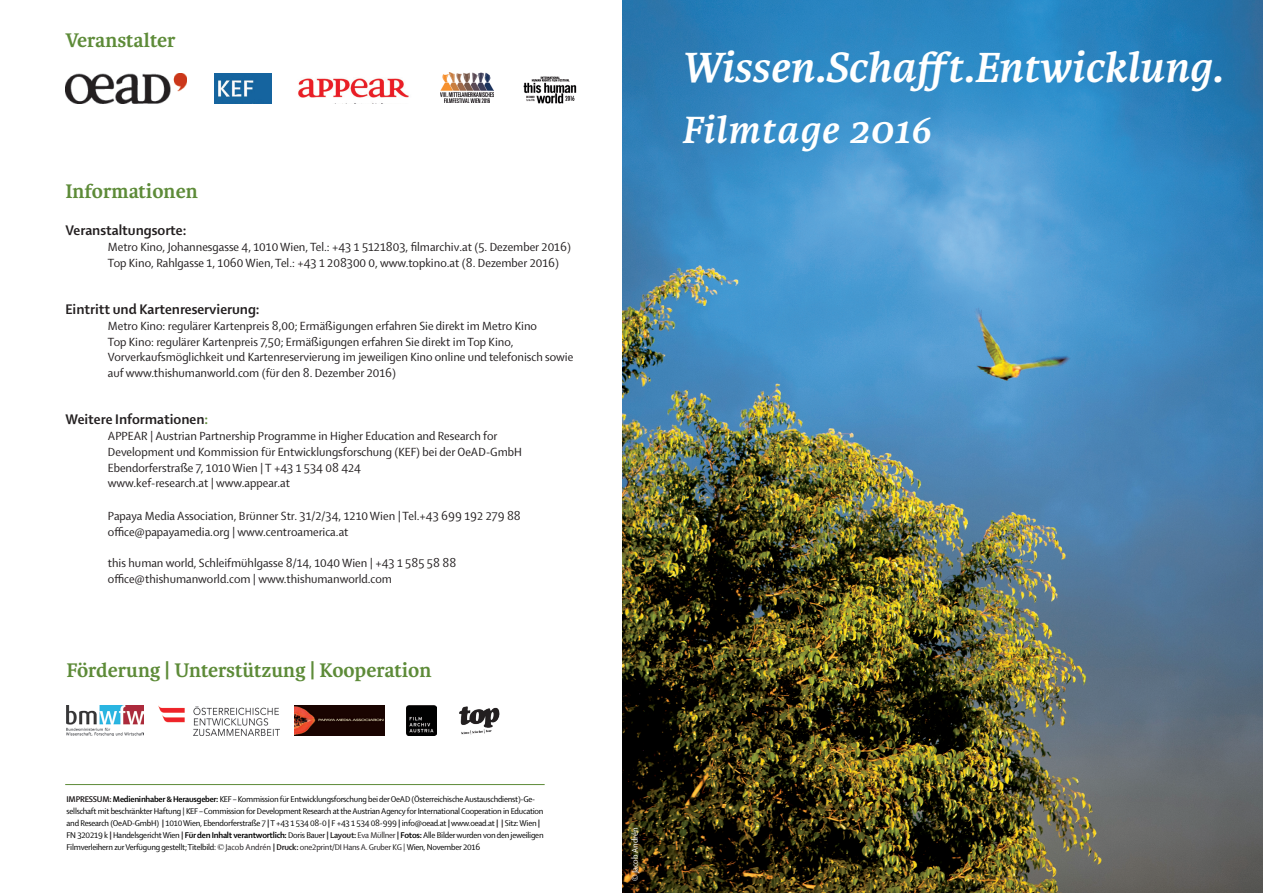
<style>
.page{position:relative;width:1263px;height:893px;background:#fff}
.page>*{position:absolute;margin:0;border:0;box-sizing:border-box;transform-origin:0 0}
.t1{font:italic 700 45px "Karmina Basic";letter-spacing:.005em;color:#fff}
.t2{font:italic 700 40.5px "Karmina Basic";letter-spacing:.03em;color:#fff}
.t3{font:700 21px "Karmina Basic";color:#5d8b38}
.t4{font:700 15px "Shaker 2";color:#231f20}
.t5{font:12.75px/15.8px "Shaker 2";color:#231f20}
.t6{font:9px/12px "Shaker 2";letter-spacing:-.025em;color:#000}
.t7{font:9px "Shaker 2";color:#fff}
.s1{color:#5d8b38}
.s2{font-weight:700;color:#231f20}
.s3{font-weight:700}
.s4{color:#231f20}
.s5{font-family:"Times New Roman"}
</style>
<div class="page">
<img style="left:623px;top:0;width:640px;height:893px">
<img style="left:298px;top:78px;width:111px;height:20px">
<img style="left:67px;top:706px;width:76px;height:30px">
<img style="left:65px;top:73px;width:122px;height:30px">
<img style="left:158px;top:706px;width:122px;height:30px">
<hr style="left:65px;top:784px;width:480px;height:1px;background:#5d8b38">
<img style="left:215px;top:73px;width:56px;height:30px">
<img style="left:440px;top:73px;width:53px;height:29px">
<img style="left:523px;top:76px;width:54px;height:28px">
<img style="left:459px;top:706px;width:41px;height:29px">
<img style="left:406px;top:706px;width:30px;height:30px">
<img style="left:295px;top:706px;width:90px;height:30px">
<h3 class="t3" style="left:65px;top:29px;width:112px">Veranstalter</h3>
<h3 class="t3" style="left:65px;top:179px;width:134px">Informationen</h3>
<p class="t4" style="left:65px;top:221px;width:123px">Veranstaltungsorte:</p>
<p class="t5" style="left:108px;top:239px;width:465px">Metro Kino, Johannesgasse 4, 1010 Wien, Tel.: +43 1 5121803, filmarchiv.at (5. Dezember 2016)<br>Top Kino, Rahlgasse 1, 1060 Wien, Tel.: +43 1 208300 0, www.topkino.at (8. Dezember 2016)</p>
<p class="t4" style="left:65px;top:299px;width:196px">Eintritt und Kartenreservierung:</p>
<p class="t5" style="left:108px;top:317px;width:467px">Metro Kino: regulärer Kartenpreis 8,00; Ermäßigungen erfahren Sie direkt im Metro Kino<br>Top Kino: regulärer Kartenpreis 7,50; Ermäßigungen erfahren Sie direkt im Top Kino, Vorverkaufsmöglichkeit und Kartenreservierung im jeweiligen Kino online und telefonisch sowie auf www.thishumanworld.com (für den 8. Dezember 2016)</p>
<p class="t4" style="left:65px;top:410px;width:144px">Weitere Informationen<span class="s1">:</span></p>
<p class="t5" style="left:108px;top:428px;width:415px">APPEAR | Austrian Partnership Programme in Higher Education and Research for Development und Kommission für Entwicklungsforschung (KEF) bei der OeAD-GmbH Ebendorferstraße 7, 1010 Wien | T +43 1 534 08 424<br>www.kef-research.at | www.appear.at</p>
<p class="t5" style="left:108px;top:507px;width:414px">Papaya Media Association, Brünner Str. 31/2/34, 1210 Wien | Tel.+43 699 192 279 88 office@papayamedia.org | www.centroamerica.at</p>
<p class="t5" style="left:108px;top:554px;width:350px">this human world, Schleifmühlgasse 8/14, 1040 Wien | +43 1 585 58 88 office@thishumanworld.com | www.thishumanworld.com</p>
<h3 class="t3" style="left:67px;top:659px;width:366px">Förderung | Unterstützung | Kooperation</h3>
<p class="t6" style="left:67px;top:793px;width:479px"><span class="s2">Impressum:</span> <span class="s3">Medieninhaber &amp; Herausgeber:</span> KEF – Kommission für Entwicklungsforschung bei der OeAD (Österreichische Austauschdienst)-Ge&shy;sellschaft mit beschränkter Haftung | KEF – Commission for Development Research at the Austrian Agency for International Cooperation in Education and Research (OeAD-GmbH) <span class="s2">|</span> 1010 Wien, Ebendorferstraße 7 <span class="s2">|</span>T +43 1 534 08-0 <span class="s2">|</span> F +43 1 534 08-999 <span class="s2">|</span> info@oead.at <span class="s2">|</span>www.oead.at <span class="s2">| |</span> Sitz: Wien <span class="s2">| </span>FN 320219 k <span class="s2">|</span> Handelsgericht Wien <span class="s2">|</span> <span class="s3">Für den Inhalt verantwortlich:</span> Doris Bauer <span class="s2">| Layout:</span> <span class="s4">Eva Müllner</span> <span class="s2">|</span> <span class="s3">Fotos:</span> Alle Bilder wurden von den jeweiligen Filmverleihern zur Verfügung gestellt; Titelbild: <span class="s5">©</span> <span class="s4">Jacob Andrén</span> <span class="s2">| Druck:</span> <span class="s4">one2print/DI Hans A. Gruber KG |</span> Wien, November 2016</p>
<h1 class="t1" style="left:681px;top:41px;width:542px">Wissen.Schafft.Entwicklung.</h1>
<h2 class="t2" style="left:681px;top:107px;width:251px">Filmtage 2016</h2>
<p class="t7" style="left:629px;top:881px;width:55px;rotate:-90deg">© Jacob Andrén</p>
</div>
